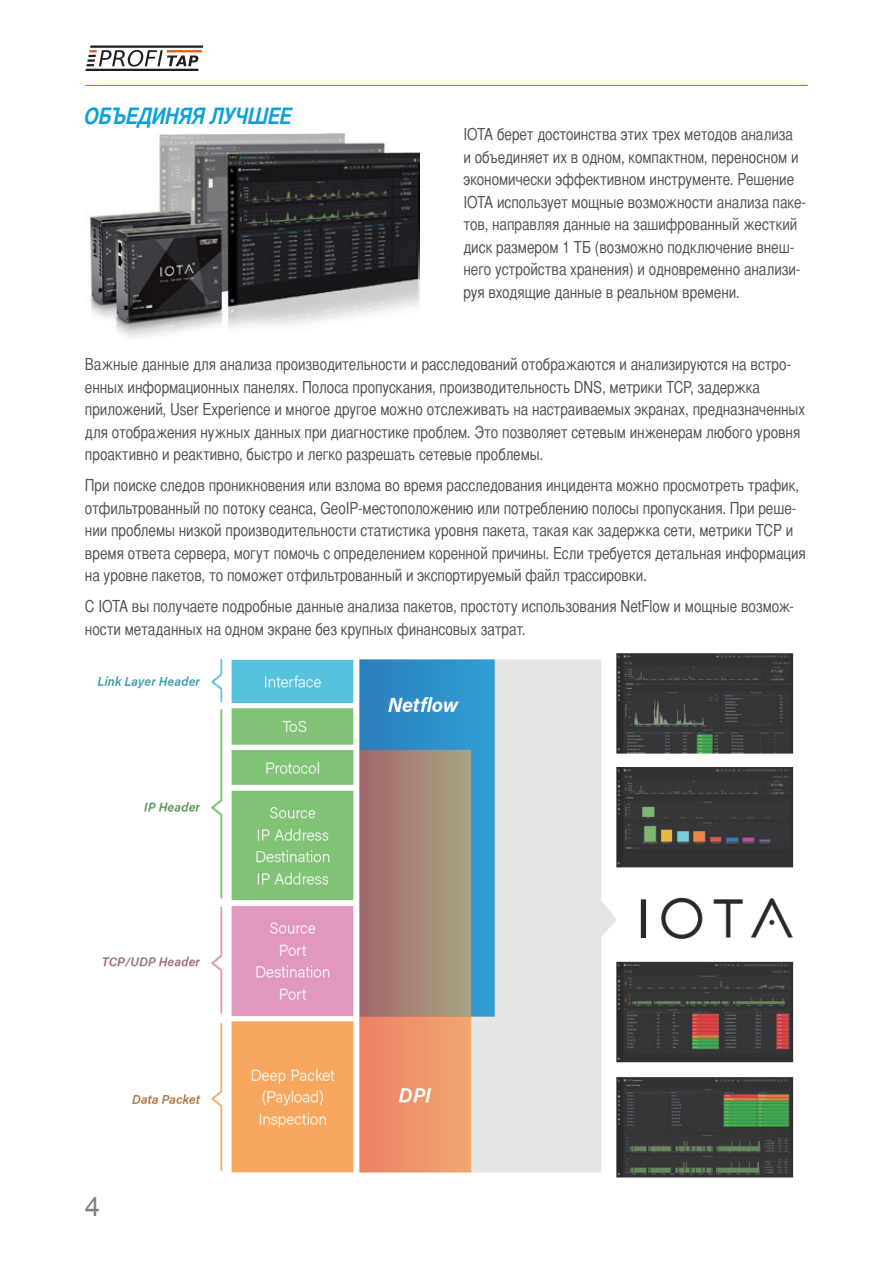
<style>
.page{position:relative;width:893px;height:1263px;background:#fff}
.page>*{position:absolute;margin:0;border:0;box-sizing:border-box;transform-origin:0 0}
.t1{font:27px "Arial";color:#808285}
.t2{font:italic 700 22.5px "Bastion";letter-spacing:-.01em;color:#0ca0dd}
.t3{font:16.5px/22.5px "Bastion";letter-spacing:-.005em;color:#4d5256}
</style>
<div class="page">
<hr style="left:85px;top:85px;width:723px;height:1px;background:#f2622a">
<svg style="left:85px;top:45px;width:118px;height:26px"></svg>
<img style="left:89px;top:134px;width:330px;height:203px">
<img style="left:97px;top:653px;width:697px;height:525px">
<p class="t2" style="left:85px;top:102px;width:209px">ОБЪЕДИНЯЯ ЛУЧШЕЕ</p>
<p class="t3" style="left:463px;top:123px;width:344px">IOTA берет достоинства этих трех методов анализа<br>и объединяет их в одном, компактном, переносном и экономически эффективном инструменте. Решение IOTA использует мощные возможности анализа паке&shy;тов, направляя данные на зашифрованный жесткий диск размером 1 ТБ (возможно подключение внеш&shy;него устройства хранения) и одновременно анализи&shy;руя входящие данные в реальном времени.</p>
<p class="t3" style="left:85px;top:353px;width:722px">Важные данные для анализа производительности и расследований отображаются и анализируются на встро&shy;енных информационных панелях. Полоса пропускания, производительность DNS, метрики TCP, задержка приложений, User Experience и многое другое можно отслеживать на настраиваемых экранах, предназначенных для отображения нужных данных при диагностике проблем. Это позволяет сетевым инженерам любого уровня проактивно и реактивно, быстро и легко разрешать сетевые проблемы.</p>
<p class="t3" style="left:85px;top:474px;width:722px">При поиске следов проникновения или взлома во время расследования инцидента можно просмотреть трафик, отфильтрованный по потоку сеанса, GeoIP-местоположению или потреблению полосы пропускания. При реше&shy;нии проблемы низкой производительности статистика уровня пакета, такая как задержка сети, метрики TCP и время ответа сервера, могут помочь с определением коренной причины. Если требуется детальная информация на уровне пакетов, то поможет отфильтрованный и экспортируемый файл трассировки.</p>
<p class="t3" style="left:85px;top:595px;width:711px">С IOTA вы получаете подробные данные анализа пакетов, простоту использования NetFlow и мощные возмож&shy;ности метаданных на одном экране без крупных финансовых затрат.</p>
<h1 class="t1" style="left:85px;top:1189px;width:17px">4</h1>
</div>
